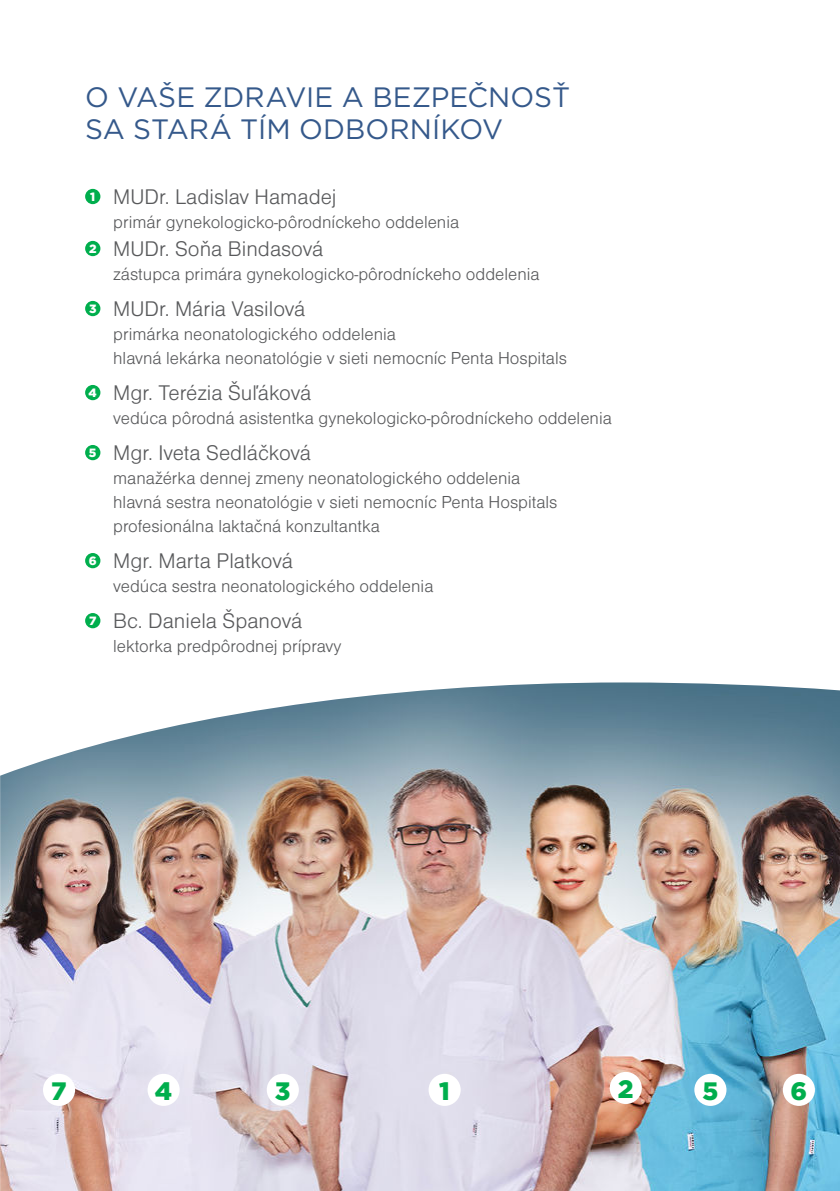
<style>
.page{position:relative;width:840px;height:1191px;background:#fff}
.page>*{position:absolute;margin:0;border:0;box-sizing:border-box;transform-origin:0 0}
.t1{font:28px/32px "Gotham";color:#35598b}
.t2{font:900 25.2px "Gotham";color:#00ae4d}
.t3{font:22px "Nimbus Sans DOT Ligh";color:#58595b}
.t4{font:18px/24px "Nimbus Sans DOT Ligh";color:#58595b}
.s1{font-family:"Gotham";font-weight:900;font-size:12px;color:#fff}
</style>
<div class="page">
<div style="left:85px;top:189px;width:15px;height:15px;background:#00ae4d;border-radius:50%"></div>
<div style="left:85px;top:241px;width:15px;height:15px;background:#00ae4d;border-radius:50%"></div>
<div style="left:85px;top:301px;width:15px;height:15px;background:#00ae4d;border-radius:50%"></div>
<div style="left:85px;top:385px;width:15px;height:15px;background:#00ae4d;border-radius:50%"></div>
<div style="left:85px;top:445px;width:15px;height:15px;background:#00ae4d;border-radius:50%"></div>
<div style="left:85px;top:553px;width:15px;height:15px;background:#00ae4d;border-radius:50%"></div>
<div style="left:85px;top:613px;width:15px;height:15px;background:#00ae4d;border-radius:50%"></div>
<img style="left:0;top:682px;width:839px;height:509px">
<div style="left:694px;top:1073px;width:32px;height:33px;background:#fff;border-radius:50%"></div>
<div style="left:782px;top:1073px;width:32px;height:33px;background:#fff;border-radius:50%"></div>
<div style="left:43px;top:1073px;width:32px;height:33px;background:#fff;border-radius:50%"></div>
<div style="left:609px;top:1072px;width:32px;height:32px;background:#fff;border-radius:50%"></div>
<div style="left:428px;top:1073px;width:32px;height:33px;background:#fff;border-radius:50%"></div>
<div style="left:266px;top:1073px;width:33px;height:33px;background:#fff;border-radius:50%"></div>
<div style="left:147px;top:1073px;width:32px;height:33px;background:#fff;border-radius:50%"></div>
<h1 class="t1" style="left:85px;top:82px;width:486px">O VAŠE ZDRAVIE A BEZPEČNOSŤ<br>SA STARÁ TÍM ODBORNÍKOV</h1>
<p class="t3" style="left:90px;top:185px;width:248px"><span class="s1">1</span> MUDr. Ladislav Hamadej</p>
<p class="t4" style="left:113px;top:210px;width:347px">primár gynekologicko-pôrodníckeho oddelenia</p>
<p class="t3" style="left:89px;top:237px;width:235px"><span class="s1">2</span> MUDr. Soňa Bindasová</p>
<p class="t4" style="left:113px;top:262px;width:428px">zástupca primára gynekologicko-pôrodníckeho oddelenia</p>
<p class="t3" style="left:89px;top:297px;width:218px"><span class="s1">3</span> MUDr. Mária Vasilová</p>
<p class="t4" style="left:113px;top:322px;width:455px">primárka neonatologického oddelenia<br>hlavná lekárka neonatológie v sieti nemocníc Penta Hospitals</p>
<p class="t3" style="left:89px;top:381px;width:224px"><span class="s1">4</span> Mgr. Terézia Šuľáková</p>
<p class="t4" style="left:113px;top:406px;width:500px">vedúca pôrodná asistentka gynekologicko-pôrodníckeho oddelenia</p>
<p class="t3" style="left:89px;top:441px;width:223px"><span class="s1">5</span> Mgr. Iveta Sedláčková</p>
<p class="t4" style="left:113px;top:466px;width:445px">manažérka dennej zmeny neonatologického oddelenia hlavná sestra neonatológie v sieti nemocníc Penta Hospitals profesionálna laktačná konzultantka</p>
<p class="t3" style="left:89px;top:549px;width:205px"><span class="s1">6</span> Mgr. Marta Platková</p>
<p class="t4" style="left:113px;top:574px;width:321px">vedúca sestra neonatologického oddelenia</p>
<p class="t3" style="left:89px;top:609px;width:214px"><span class="s1">7</span> Bc. Daniela Španová</p>
<p class="t4" style="left:113px;top:634px;width:229px">lektorka predpôrodnej prípravy</p>
<h2 class="t2" style="left:51px;top:1079px;width:17px">7</h2>
<h2 class="t2" style="left:155px;top:1079px;width:19px">4</h2>
<h2 class="t2" style="left:275px;top:1079px;width:17px">3</h2>
<h2 class="t2" style="left:439px;top:1079px;width:12px">1</h2>
<h2 class="t2" style="left:617px;top:1077px;width:17px">2</h2>
<h2 class="t2" style="left:702px;top:1079px;width:17px">5</h2>
<h2 class="t2" style="left:790px;top:1079px;width:18px">6</h2>
</div>
